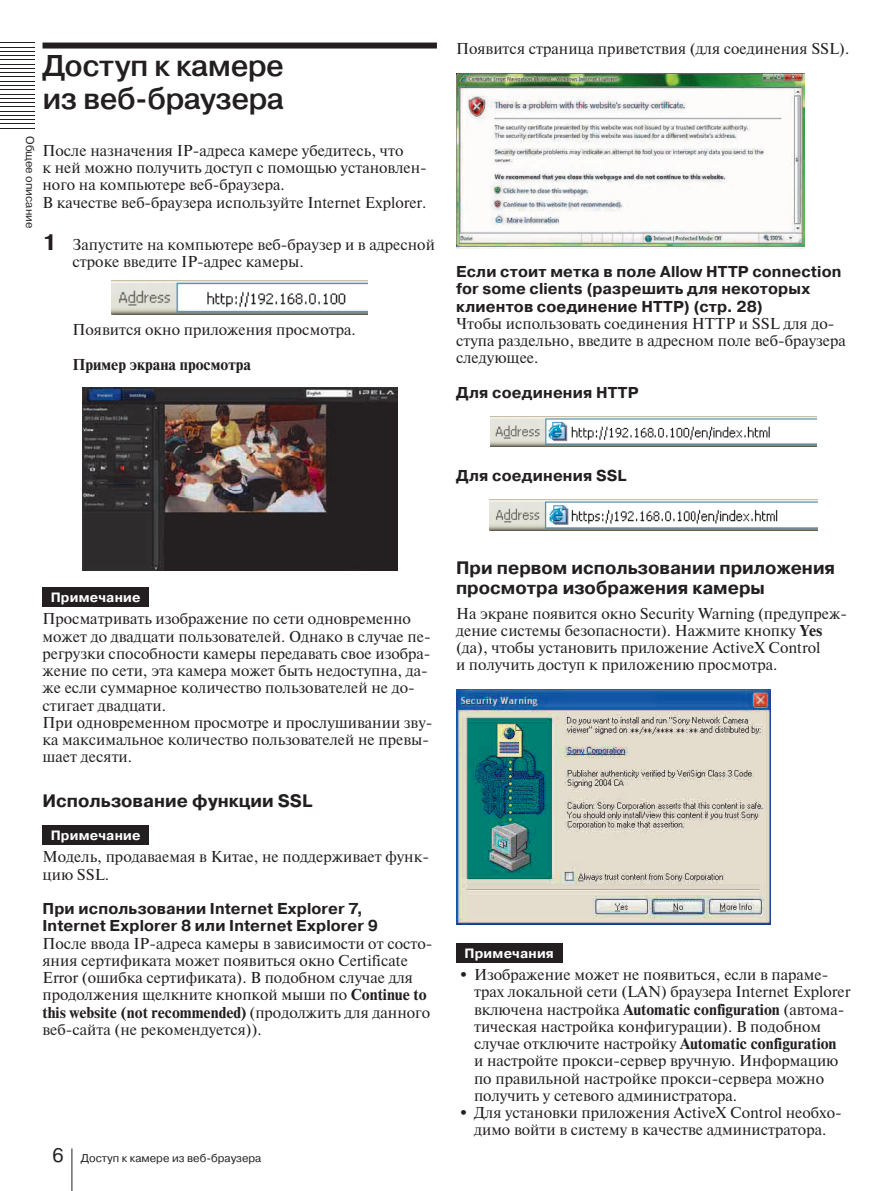
<style>
.page{position:relative;width:893px;height:1191px;background:#fff}
.page>*{position:absolute;margin:0;border:0;box-sizing:border-box;transform-origin:0 0}
.t1{font:500 30px/33px "Pragmatica";letter-spacing:-.02em;color:#231f20}
.t2{font:19.5px "Pragmatica";color:#231f20}
.t3{font:700 18px/19.5px "Pragmatica";color:#231f20}
.t4{font:15.75px/17.2px "Newton";color:#231f20}
.t5{font:700 15.75px/17.2px "Pragmatica";letter-spacing:.01em;color:#231f20}
.t6{font:700 15.75px "Newton";color:#231f20}
.t7{font:700 13.5px "Pragmatica";letter-spacing:.015em;color:#fff}
.t8{font:11.25px "Pragmatica";color:#231f20}
.s1{font-family:"Pragmatica";font-weight:700;font-size:22.5px}
.s2{font-weight:700}
.s3{font-size:21px}
</style>
<div class="page">
<hr style="left:72px;top:1148px;width:1px;height:43px;background:#231f20">
<hr style="left:0;top:43px;width:34px;height:1px;background:#231f20">
<hr style="left:0;top:47px;width:34px;height:1px;background:#231f20">
<hr style="left:0;top:51px;width:34px;height:1px;background:#231f20">
<hr style="left:0;top:55px;width:34px;height:1px;background:#231f20">
<hr style="left:0;top:60px;width:34px;height:1px;background:#231f20">
<hr style="left:0;top:64px;width:34px;height:1px;background:#231f20">
<hr style="left:0;top:68px;width:34px;height:1px;background:#231f20">
<hr style="left:0;top:72px;width:34px;height:1px;background:#231f20">
<hr style="left:0;top:77px;width:34px;height:1px;background:#231f20">
<hr style="left:0;top:81px;width:34px;height:1px;background:#231f20">
<hr style="left:0;top:85px;width:34px;height:1px;background:#231f20">
<hr style="left:0;top:89px;width:34px;height:1px;background:#231f20">
<hr style="left:0;top:94px;width:34px;height:1px;background:#231f20">
<hr style="left:0;top:98px;width:34px;height:1px;background:#231f20">
<hr style="left:0;top:102px;width:34px;height:1px;background:#231f20">
<hr style="left:0;top:106px;width:34px;height:1px;background:#231f20">
<hr style="left:0;top:111px;width:34px;height:1px;background:#231f20">
<hr style="left:0;top:115px;width:34px;height:1px;background:#231f20">
<hr style="left:0;top:119px;width:34px;height:1px;background:#231f20">
<hr style="left:0;top:123px;width:34px;height:1px;background:#231f20">
<hr style="left:0;top:128px;width:34px;height:1px;background:#231f20">
<div style="left:43px;top:43px;width:394px;height:6px;background:#231f20"></div>
<img style="left:112px;top:280px;width:256px;height:35px">
<img style="left:82px;top:388px;width:315px;height:182px">
<div style="left:43px;top:587px;width:106px;height:20px;background:#231f20"></div>
<div style="left:43px;top:825px;width:106px;height:20px;background:#231f20"></div>
<img style="left:456px;top:73px;width:348px;height:176px">
<img style="left:490px;top:417px;width:326px;height:29px">
<img style="left:489px;top:500px;width:328px;height:30px">
<img style="left:456px;top:689px;width:315px;height:235px">
<div style="left:456px;top:943px;width:106px;height:19px;background:#231f20"></div>
<p class="t8" style="left:37px;top:136px;width:93px;rotate:90deg">Общее описание</p>
<h1 class="t1" style="left:43px;top:48px;width:243px">Доступ к камере из веб-браузера</h1>
<p class="t4" style="left:43px;top:141px;width:386px">После назначения IP-адреса камере убедитесь, что<br>к ней можно получить доступ с помощью установлен&shy;ного на компьютере веб-браузера.<br>В качестве веб-браузера используйте Internet Explorer.</p>
<p class="t4" style="left:73px;top:235px;width:364px;text-indent:-30px"><span class="s1">1</span> З апустите на компьютере веб-браузер и в адресной строке введите IP-адрес камеры.</p>
<p class="t4" style="left:73px;top:321px;width:285px">Появится окно приложения просмотра.</p>
<p class="t6" style="left:73px;top:355px;width:180px">Пример экрана просмотра</p>
<p class="t4" style="left:456px;top:39px;width:395px">Появится страница приветствия (для соединения SSL).</p>
<p class="t5" style="left:456px;top:263px;width:387px">Если стоит метка в поле Allow HTTP connection for some clients (разрешить для некоторых клиентов соединение HTTP) (стр. 28)</p>
<p class="t4" style="left:456px;top:314px;width:391px">Чтобы использовать соединения HTTP и SSL для до&shy;ступа раздельно, введите в адресном поле веб-браузера следующее.</p>
<p class="t5" style="left:456px;top:384px;width:184px">Для соединения HTTP</p>
<p class="t5" style="left:456px;top:467px;width:172px">Для соединения SSL</p>
<p class="t7" style="left:51px;top:589px;width:91px">Примечание</p>
<p class="t4" style="left:43px;top:610px;width:391px">Просматривать изображение по сети одновременно может до двадцати пользователей. Однако в случае пе&shy;регрузки способности камеры передавать свое изобра&shy;жение по сети, эта камера может быть недоступна, да&shy;же если суммарное количество пользователей не до&shy;стигает двадцати.<br>При одновременном просмотре и прослушивании зву&shy;ка максимальное количество пользователей не превы&shy;шает десяти.</p>
<p class="t3" style="left:43px;top:791px;width:271px">Использование функции SSL</p>
<p class="t7" style="left:51px;top:826px;width:91px">Примечание</p>
<p class="t4" style="left:43px;top:847px;width:388px">Модель, продаваемая в Китае, не поддерживает функ&shy;цию SSL.</p>
<p class="t5" style="left:43px;top:900px;width:337px">При использовании Internet Explorer 7,<br>Internet Explorer 8 или Internet Explorer 9</p>
<p class="t4" style="left:43px;top:934px;width:392px">После ввода IP-адреса камеры в зависимости от состо&shy;яния сертификата может появиться окно Certificate Error (ошибка сертификата). В подобном случае для продолжения щелкните кнопкой мыши по <span class="s2">Continue to this website (not recommended)</span> (продолжить для данного веб-сайта (не рекомендуется)).</p>
<p class="t2" style="left:52px;top:1143px;width:13px">6</p>
<p class="t8" style="left:81px;top:1151px;width:182px">Доступ к камере из веб-браузера</p>
<p class="t3" style="left:456px;top:558px;width:381px">При первом использовании приложения просмотра изображения камеры</p>
<p class="t4" style="left:456px;top:604px;width:392px">На экране появится окно Security Warning (предупреж&shy;дение системы безопасности). Нажмите кнопку <span class="s2">Yes </span>(да), чтобы установить приложение ActiveX Control<br>и получить доступ к приложению просмотра.</p>
<p class="t7" style="left:464px;top:944px;width:91px">Примечания</p>
<p class="t4" style="left:474px;top:965px;width:378px;text-indent:-18px"><span class="s3">•</span> Изображение может не появиться, если в параме&shy;трах локальной сети (LAN) браузера Internet Explorer включена настройка <span class="s2">Automatic configuration</span> (автома&shy;тическая настройка конфигурации). В подобном случае отключите настройку <span class="s2">Automatic configuration<br></span>и настройте прокси-сервер вручную. Информацию по правильной настройке прокси-сервера можно получить у сетевого администратора.</p>
<p class="t4" style="left:456px;top:1103px;width:387px;text-align:center"><span class="s3">•</span> Для установки приложения ActiveX Control необхо&shy;димо войти в систему в качестве администратора.</p>
</div>
